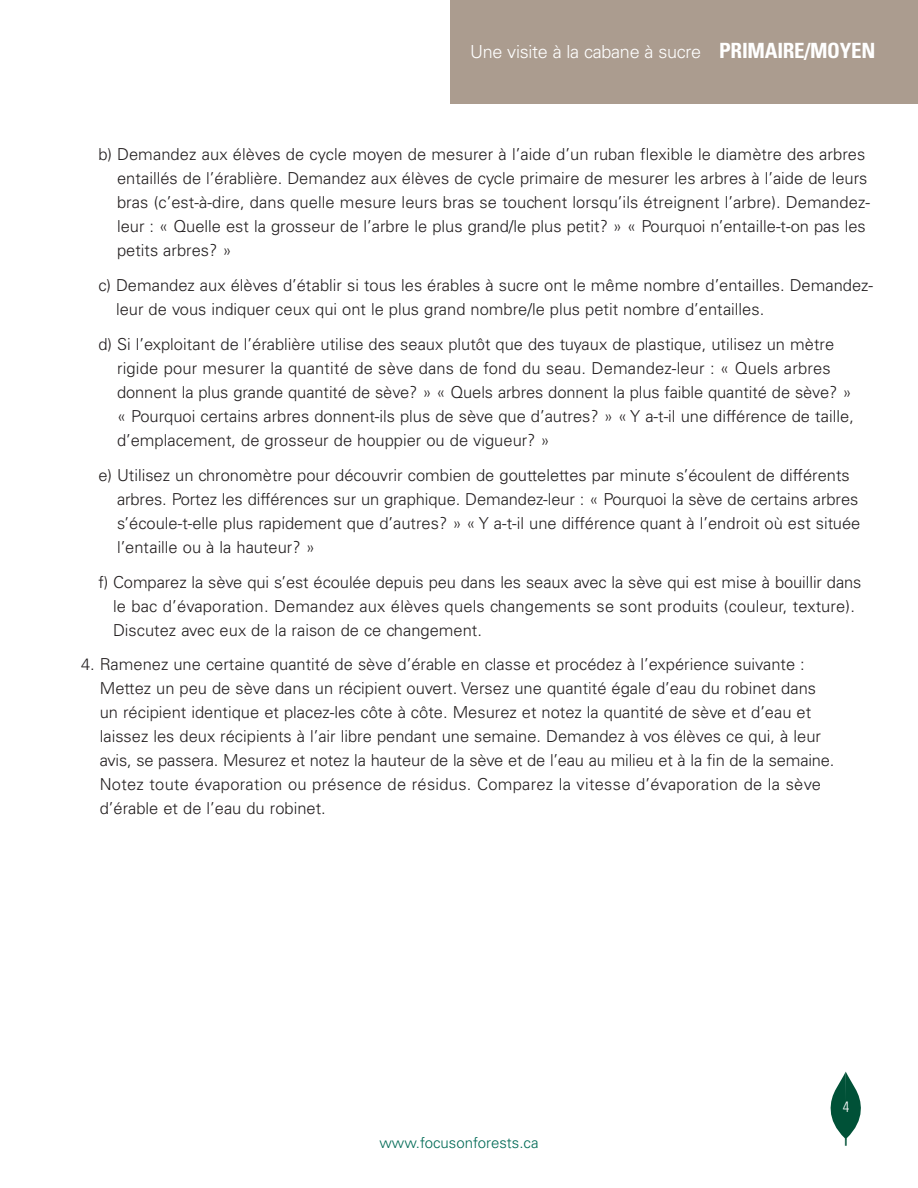
<style>
.page{position:relative;width:918px;height:1188px;background:#fff}
.page>*{position:absolute;margin:0;border:0;box-sizing:border-box;transform-origin:0 0}
.t1{font:300 18px "Univers";letter-spacing:-.015em;color:#fff}
.t2{font:300 16.5px/24px "Univers";color:#231f20}
.t3{font:300 15px "Univers";color:#006a55}
.t4{font:300 condensed 15px "Univers";color:#fff}
.s1{font-weight:700;font-stretch:condensed;font-size:21px}
</style>
<div class="page">
<svg style="left:831px;top:1072px;width:30px;height:74px"></svg>
<div style="left:451px;top:0;width:467px;height:104px;background:#ab9c8f"></div>
<p class="t1" style="left:470px;top:45px;width:407px">Une visite à la cabane à sucre <span class="s1">PRIMAIRE/MOYEN</span></p>
<p class="t2" style="left:117px;top:144px;width:754px;text-indent:-19px">b) Demandez aux élèves de cycle moyen de mesurer à l’aide d’un ruban flexible le diamètre des arbres entaillés de l’érablière. Demandez aux élèves de cycle primaire de mesurer les arbres à l’aide de leurs bras (c’est-à-dire, dans quelle mesure leurs bras se touchent lorsqu’ils étreignent l’arbre). Demandez&shy;leur : « Quelle est la grosseur de l’arbre le plus grand/le plus petit? » « Pourquoi n’entaille-t-on pas les petits arbres? »</p>
<p class="t2" style="left:116px;top:275px;width:759px;text-indent:-18px">c) Demandez aux élèves d’établir si tous les érables à sucre ont le même nombre d’entailles. Demandez&shy;leur de vous indiquer ceux qui ont le plus grand nombre/le plus petit nombre d’entailles.</p>
<p class="t2" style="left:117px;top:334px;width:738px;text-indent:-19px">d) Si l’exploitant de l’érablière utilise des seaux plutôt que des tuyaux de plastique, utilisez un mètre rigide pour mesurer la quantité de sève dans de fond du seau. Demandez-leur : « Quels arbres donnent la plus grande quantité de sève? » « Quels arbres donnent la plus faible quantité de sève? » « Pourquoi certains arbres donnent-ils plus de sève que d’autres? » « Y a-t-il une différence de taille, d’emplacement, de grosseur de houppier ou de vigueur? »</p>
<p class="t2" style="left:117px;top:464px;width:745px;text-indent:-19px">e) Utilisez un chronomètre pour découvrir combien de gouttelettes par minute s’écoulent de différents arbres. Portez les différences sur un graphique. Demandez-leur : « Pourquoi la sève de certains arbres s’écoule-t-elle plus rapidement que d’autres? » « Y a-t-il une différence quant à l’endroit où est située l’entaille ou à la hauteur? »</p>
<p class="t2" style="left:113px;top:571px;width:750px;text-indent:-15px">f) Comparez la sève qui s’est écoulée depuis peu dans les seaux avec la sève qui est mise à bouillir dans le bac d’évaporation. Demandez aux élèves quels changements se sont produits (couleur, texture).<br>Discutez avec eux de la raison de ce changement.</p>
<p class="t2" style="left:100px;top:654px;width:736px;text-indent:-19px">4. Ramenez une certaine quantité de sève d’érable en classe et procédez à l’expérience suivante :<br>Mettez un peu de sève dans un récipient ouvert. Versez une quantité égale d’eau du robinet dans un récipient identique et placez-les côte à côte. Mesurez et notez la quantité de sève et d’eau et laissez les deux récipients à l’air libre pendant une semaine. Demandez à vos élèves ce qui, à leur avis, se passera. Mesurez et notez la hauteur de la sève et de l’eau au milieu et à la fin de la semaine.<br>Notez toute évaporation ou présence de résidus. Comparez la vitesse d’évaporation de la sève d’érable et de l’eau du robinet.</p>
<p class="t3" style="left:379px;top:1137px;width:161px">www.focusonforests.ca</p>
<p class="t4" style="left:843px;top:1101px;width:8px">4</p>
</div>
